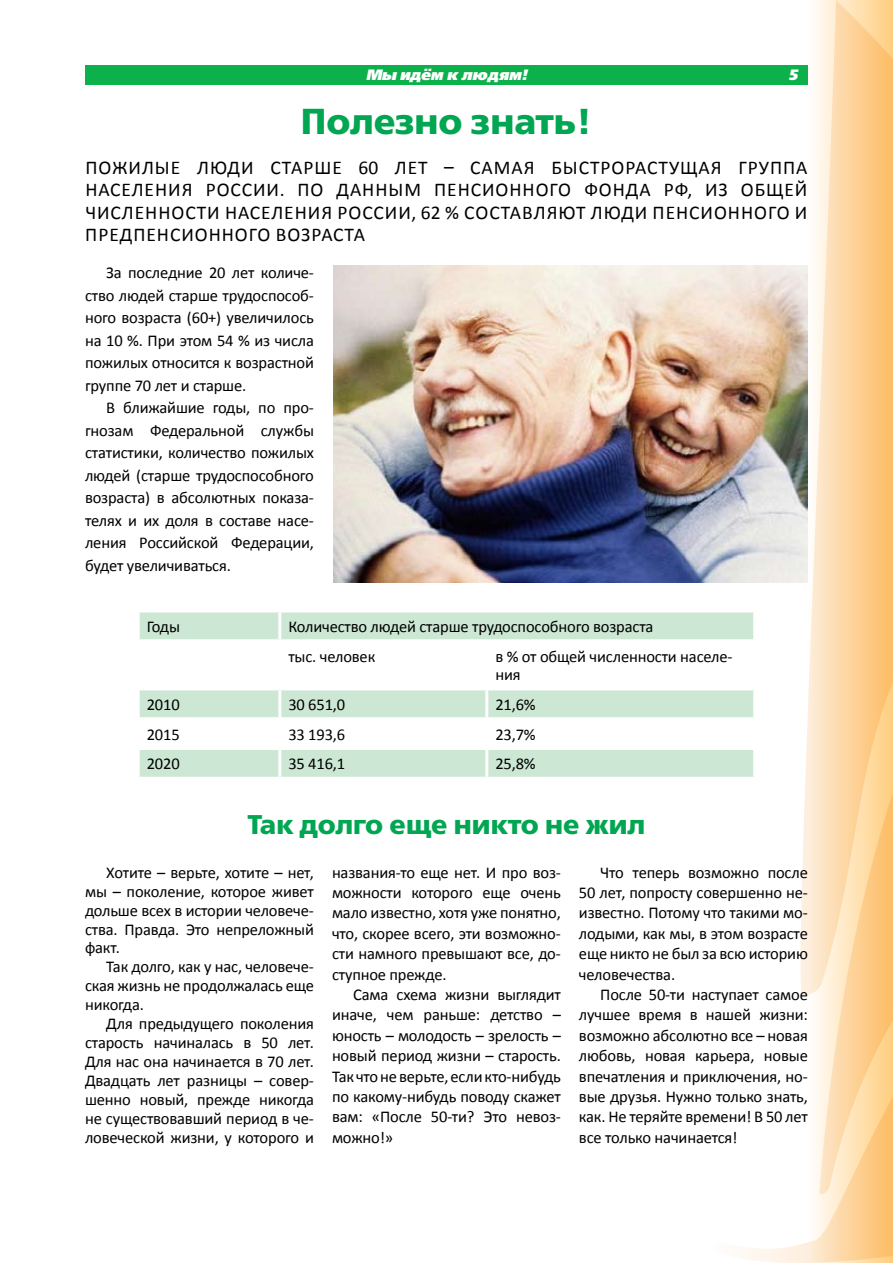
<style>
.page{position:relative;width:893px;height:1263px;background:#fff}
.page>*{position:absolute;margin:0;border:0;box-sizing:border-box;transform-origin:0 0}
.t1{font:36px "Free Set Bold C";color:#00a651}
.t2{font:27px "Free Set Bold C";color:#00a651}
.t3{font:19.5px "Calibri";letter-spacing:.05em;color:#000}
.t4{font:16.5px/20.4px "Calibri";letter-spacing:-.01em;color:#000;text-align:justify}
.t5{font:italic 15px "Free Set Extra Bold C";letter-spacing:-.005em;color:#fff}
</style>
<div class="page">
<div style="left:85px;top:66px;width:723px;height:19px;background:#0db14b"></div>
<svg style="left:794px;top:0;width:99px;height:734px"></svg>
<svg style="left:819px;top:338px;width:74px;height:396px;background:#fcd196"></svg>
<svg style="left:741px;top:734px;width:152px;height:529px"></svg>
<img style="left:333px;top:266px;width:475px;height:317px">
<svg style="left:140px;top:612px;width:613px;height:165px;fill:#cce7d3"></svg>
<hr style="left:278px;top:612px;width:3px;height:27px;background:#fff">
<hr style="left:137px;top:639px;width:143px;height:3px;background:#fff">
<hr style="left:280px;top:639px;width:207px;height:3px;background:#fff">
<hr style="left:278px;top:642px;width:3px;height:45px;background:#fff">
<hr style="left:487px;top:639px;width:269px;height:3px;background:#fff">
<hr style="left:485px;top:642px;width:3px;height:45px;background:#fff">
<hr style="left:137px;top:687px;width:143px;height:3px;background:#fff">
<hr style="left:280px;top:687px;width:207px;height:3px;background:#fff">
<hr style="left:278px;top:690px;width:3px;height:27px;background:#fff">
<hr style="left:487px;top:687px;width:269px;height:3px;background:#fff">
<hr style="left:485px;top:690px;width:3px;height:27px;background:#fff">
<hr style="left:137px;top:717px;width:143px;height:3px;background:#fff">
<hr style="left:280px;top:717px;width:207px;height:3px;background:#fff">
<hr style="left:278px;top:720px;width:3px;height:27px;background:#fff">
<hr style="left:487px;top:717px;width:269px;height:3px;background:#fff">
<hr style="left:485px;top:720px;width:3px;height:27px;background:#fff">
<hr style="left:753px;top:720px;width:3px;height:27px;background:#fff">
<hr style="left:137px;top:747px;width:143px;height:3px;background:#fff">
<hr style="left:280px;top:747px;width:207px;height:3px;background:#fff">
<hr style="left:278px;top:750px;width:3px;height:27px;background:#fff">
<hr style="left:487px;top:747px;width:269px;height:3px;background:#fff">
<hr style="left:485px;top:750px;width:3px;height:27px;background:#fff">
<hr style="left:753px;top:750px;width:3px;height:27px;background:#fff">
<hr style="left:487px;top:777px;width:269px;height:3px;background:#fff">
<p class="t5" style="left:366px;top:66px;width:163px">Мы идём к людям!</p>
<p class="t5" style="left:787px;top:66px;width:12px">5</p>
<h1 class="t1" style="left:301px;top:101px;width:292px">Полезно знать!</h1>
<p class="t3" style="left:85px;top:155px;width:156px">Пожилые люди</p>
<p class="t3" style="left:271px;top:155px;width:46px">старше</p>
<p class="t3" style="left:358px;top:155px;width:49px">60 лет</p>
<p class="t3" style="left:444px;top:155px;width:365px">– самая быстрорастущая группа</p>
<p class="t3" style="left:85px;top:178px;width:38px">населени</p>
<p class="t3" style="left:182px;top:178px;width:62px">я России</p>
<p class="t3" style="left:280px;top:178px;width:180px">. По данным Пенси</p>
<p class="t3" style="left:496px;top:178px;width:313px">онного фонда РФ, из общей</p>
<p class="t3" style="left:85px;top:200px;width:25px">численн</p>
<p class="t3" style="left:172px;top:200px;width:26px">ости</p>
<p class="t3" style="left:225px;top:200px;width:38px">населени</p>
<p class="t3" style="left:321px;top:200px;width:54px">я России</p>
<p class="t3" style="left:411px;top:200px;width:254px">, 62 % составляют люди пенси</p>
<p class="t3" style="left:714px;top:200px;width:92px">онного и</p>
<p class="t3" style="left:85px;top:223px;width:13px">предпенси</p>
<p class="t3" style="left:195px;top:223px;width:172px">онн ого возраста</p>
<p class="t4" style="left:85px;top:260px;width:230px;line-height:22.5px;text-indent:21px">За последние 20 лет количе&shy;ство людей старше трудоспособ&shy;ного возраста (60+) увеличилось на 10 %. При этом 54 % из числа пожилых относится к возрастной группе 70 лет и старше.</p>
<p class="t4" style="left:85px;top:395px;width:230px;line-height:22.5px;text-indent:21px">В ближайшие годы, по про&shy;гнозам Федеральной службы статистики, количество пожилых людей (старше трудоспособного возраста) в абсолютных показа&shy;телях и их доля в составе насе&shy;ления Российской Федерации, будет увеличиваться.</p>
<p class="t4" style="left:147px;top:615px;width:35px">Годы</p>
<p class="t4" style="left:288px;top:611px;width:367px;line-height:29.7px">Количество людей старше трудоспособного возраста тыс. человек</p>
<p class="t4" style="left:495px;top:646px;width:239px;line-height:18.8px">в % от общей численности населе&shy;ния</p>
<p class="t4" style="left:147px;top:693px;width:34px">2010</p>
<p class="t4" style="left:288px;top:693px;width:58px">30 651,0</p>
<p class="t4" style="left:495px;top:693px;width:42px">21,6%</p>
<p class="t4" style="left:147px;top:723px;width:34px">2015</p>
<p class="t4" style="left:288px;top:723px;width:58px">33 193,6</p>
<p class="t4" style="left:495px;top:723px;width:42px">23,7%</p>
<p class="t4" style="left:147px;top:753px;width:34px">2020</p>
<p class="t4" style="left:288px;top:753px;width:58px">35 416,1</p>
<p class="t4" style="left:495px;top:753px;width:42px">25,8%</p>
<h2 class="t2" style="left:248px;top:809px;width:399px">Так долго еще никто не жил</h2>
<p class="t4" style="left:85px;top:862px;width:230px;line-height:18.9px;text-indent:21px">Хотите – верьте, хотите – нет, мы – поколение, которое живет дольше всех в истории человече&shy;ства. Правда. Это непреложный факт.</p>
<p class="t4" style="left:85px;top:957px;width:230px;line-height:18.9px;text-indent:21px">Так долго, как у нас, человече&shy;ская жизнь не продолжалась еще никогда.</p>
<p class="t4" style="left:85px;top:1013px;width:230px;line-height:18.9px;text-indent:21px">Для предыдущего поколения старость начиналась в 50 лет.<br>Для нас она начинается в 70 лет.<br>Двадцать лет разницы – совер&shy;шенно новый, прежде никогда не существовавший период в че&shy;ловеческой жизни, у которого и</p>
<p class="t4" style="left:332px;top:861px;width:230px">названия-то еще нет. И про воз&shy;можности которого еще очень мало известно, хотя уже понятно, что, скорее всего, эти возможно&shy;сти намного превышают все, до&shy;ступное прежде.</p>
<p class="t4" style="left:332px;top:983px;width:230px;text-indent:21px">Сама схема жизни выглядит иначе, чем раньше: детство – юность – молодость – зрелость – новый период жизни – старость.<br>Так что не верьте, если кто-нибудь по какому-нибудь поводу скажет вам: «После 50-ти? Это невоз&shy;можно!»</p>
<p class="t4" style="left:579px;top:861px;width:230px;text-indent:21px">Что теперь возможно после 50 лет, попросту совершенно не&shy;известно. Потому что такими мо&shy;лодыми, как мы, в этом возрасте еще никто не был за всю историю человечества.</p>
<p class="t4" style="left:579px;top:983px;width:230px;text-indent:21px">После 50-ти наступает самое лучшее время в нашей жизни: возможно абсолютно все – новая любовь, новая карьера, новые впечатления и приключения, но&shy;вые друзья. Нужно только знать, как. Не теряйте времени! В 50 лет все только начинается!</p>
</div>
